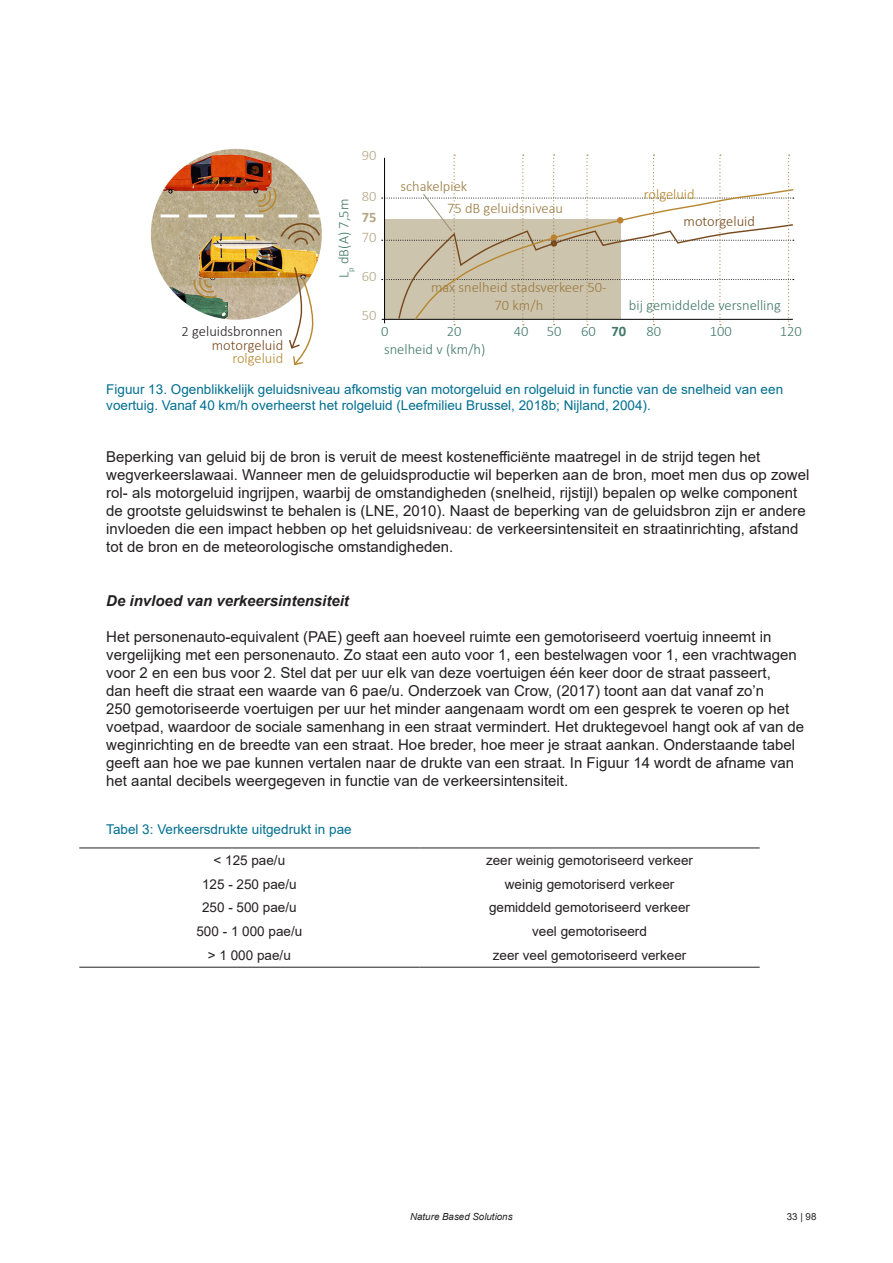
<style>
.page{position:relative;width:893px;height:1263px;background:#fff}
.page>*{position:absolute;margin:0;border:0;box-sizing:border-box;transform-origin:0 0}
.t1{font:15px/18px "Arial";color:#231f20}
.wb-KOP3__1_1_1_1{font:italic 700 15px "Arial";color:#231f20}
.ANNOTATIES_OP_FIGUUR{font:300 14.55px "Calibri";color:#417868}
.ANNOTATIES_op_figuur{font:300 14.55px/17.4px "Calibri";color:#997a3f;text-align:center}
.ANNOTATIES_op_figuur-2{font:300 14.55px "Calibri";color:#77481c}
.ANNOTATIES_op_figuur-3{font:300 14.55px "Calibri";color:#b6872f}
.ANNOTATIES_op_figuur-4{font:300 14.55px "Calibri";color:#231f20}
.ANNOTATIES_OP_FIGUUR-2{font:300 14.55px "Calibri";color:#997a3f}
.ANNOTATIES_op_figuur-5{font:300 14.55px "Calibri";color:#b5a786}
.ANNOTATIES_op_figuur-6{font:700 14.55px "Calibri";color:#b5a786}
.ANNOTATIES_OP_FIGUUR-3{font:700 14.55px "Calibri";color:#417868}
.wb-bijschrift_figuur{font:13.5px/16.2px "Arial";color:#006f90}
.t2{font:13.5px "Arial";color:#231f20}
.t3{font:italic 9.75px "Arial";color:#231f20}
.t4{font:9.75px "Arial";color:#231f20}
</style>
<div class="page">
<img style="left:151px;top:149px;width:171px;height:171px;border-radius:85px">
<svg style="left:193px;top:277px;width:26px;height:25px"></svg>
<svg style="left:256px;top:186px;width:21px;height:27px"></svg>
<svg style="left:279px;top:222px;width:42px;height:24px"></svg>
<svg style="left:288px;top:266px;width:27px;height:100px"></svg>
<svg style="left:382px;top:155px;width:412px;height:170px"></svg>
<hr style="left:79px;top:847px;width:340px;height:1px;background:#231f20">
<hr style="left:419px;top:847px;width:341px;height:1px;background:#231f20">
<hr style="left:79px;top:967px;width:340px;height:1px;background:#231f20">
<hr style="left:419px;top:967px;width:341px;height:1px;background:#231f20">
<p class="ANNOTATIES_op_figuur-4" style="left:182px;top:322px;width:103px">2 geluidsbronnen</p>
<p class="ANNOTATIES_op_figuur-2" style="left:212px;top:336px;width:73px">motorgeluid</p>
<p class="ANNOTATIES_op_figuur-3" style="left:232px;top:350px;width:52px">rolgeluid</p>
<p class="ANNOTATIES_op_figuur-5" style="left:362px;top:146px;width:16px">90</p>
<p class="ANNOTATIES_op_figuur-5" style="left:362px;top:187px;width:16px">80</p>
<p class="ANNOTATIES_OP_FIGUUR" style="left:335px;top:278px;width:80px;rotate:-90deg">L<sub>p</sub> dB(A) 7,5m</p>
<p class="ANNOTATIES_op_figuur-6" style="left:362px;top:207px;width:16px">75</p>
<p class="ANNOTATIES_op_figuur-5" style="left:362px;top:228px;width:16px">70</p>
<p class="ANNOTATIES_op_figuur-5" style="left:362px;top:267px;width:16px">60</p>
<p class="ANNOTATIES_op_figuur-5" style="left:362px;top:306px;width:16px">50</p>
<p class="ANNOTATIES_OP_FIGUUR" style="left:381px;top:322px;width:9px">0</p>
<p class="ANNOTATIES_OP_FIGUUR-2" style="left:400px;top:177px;width:68px">schakelpiek</p>
<p class="ANNOTATIES_op_figuur" style="left:447px;top:199px;width:118px">75 dB geluidsniveau</p>
<p class="ANNOTATIES_op_figuur" style="left:431px;top:279px;width:177px">max snelheid stadsverkeer 50-<br>70 km/h</p>
<p class="ANNOTATIES_op_figuur-3" style="left:644px;top:185px;width:52px">rolgeluid</p>
<p class="ANNOTATIES_op_figuur-2" style="left:683px;top:212px;width:73px">motorgeluid</p>
<p class="ANNOTATIES_OP_FIGUUR" style="left:629px;top:296px;width:153px">bij gemiddelde versnelling</p>
<p class="ANNOTATIES_OP_FIGUUR" style="left:447px;top:322px;width:16px">20</p>
<p class="ANNOTATIES_OP_FIGUUR" style="left:514px;top:323px;width:16px">40</p>
<p class="ANNOTATIES_OP_FIGUUR" style="left:547px;top:323px;width:16px">50</p>
<p class="ANNOTATIES_OP_FIGUUR" style="left:581px;top:323px;width:16px">60</p>
<p class="ANNOTATIES_OP_FIGUUR-3" style="left:611px;top:321px;width:16px">70</p>
<p class="ANNOTATIES_OP_FIGUUR" style="left:646px;top:323px;width:16px">80</p>
<p class="ANNOTATIES_OP_FIGUUR" style="left:710px;top:323px;width:24px">100</p>
<p class="ANNOTATIES_OP_FIGUUR" style="left:780px;top:323px;width:24px">120</p>
<p class="ANNOTATIES_OP_FIGUUR" style="left:384px;top:341px;width:103px">snelheid v (km/h)</p>
<p class="wb-bijschrift_figuur" style="left:106px;top:381px;width:678px">Figuur 13. Ogenblikkelijk geluidsniveau afkomstig van motorgeluid en rolgeluid in functie van de snelheid van een voertuig. Vanaf 40 km/h overheerst het rolgeluid (Leefmilieu Brussel, 2018b; Nijland, 2004).</p>
<p class="t1" style="left:106px;top:447px;width:705px">Beperking van geluid bij de bron is veruit de meest kostenefficiënte maatregel in de strijd tegen het wegverkeerslawaai. Wanneer men de geluidsproductie wil beperken aan de bron, moet men dus op zowel rol- als motorgeluid ingrijpen, waarbij de omstandigheden (snelheid, rijstijl) bepalen op welke component de grootste geluidswinst te behalen is (LNE, 2010). Naast de beperking van de geluidsbron zijn er andere invloeden die een impact hebben op het geluidsniveau: de verkeersintensiteit en straatinrichting, afstand tot de bron en de meteorologische omstandigheden.</p>
<p class="wb-KOP3__1_1_1_1" style="left:106px;top:590px;width:244px">De invloed van verkeersintensiteit</p>
<p class="t1" style="left:106px;top:627px;width:699px">Het personenauto-equivalent (PAE) geeft aan hoeveel ruimte een gemotoriseerd voertuig inneemt in vergelijking met een personenauto. Zo staat een auto voor 1, een bestelwagen voor 1, een vrachtwagen voor 2 en een bus voor 2. Stel dat per uur elk van deze voertuigen één keer door de straat passeert,<br>dan heeft die straat een waarde van 6 pae/u. Onderzoek van Crow, (2017) toont aan dat vanaf zo’n<br>250 gemotoriseerde voertuigen per uur het minder aangenaam wordt om een gesprek te voeren op het voetpad, waardoor de sociale samenhang in een straat vermindert. Het druktegevoel hangt ook af van de weginrichting en de breedte van een straat. Hoe breder, hoe meer je straat aankan. Onderstaande tabel geeft aan hoe we pae kunnen vertalen naar de drukte van een straat. In Figuur 14 wordt de afname van het aantal decibels weergegeven in functie van de verkeersintensiteit.</p>
<p class="wb-bijschrift_figuur" style="left:106px;top:821px;width:247px">Tabel 3: Verkeersdrukte uitgedrukt in pae</p>
<p class="t2" style="left:214px;top:851px;width:73px">&lt; 125 pae/u</p>
<p class="t2" style="left:486px;top:851px;width:209px">zeer weinig gemotoriseerd verkeer</p>
<p class="t2" style="left:202px;top:874px;width:96px">125 - 250 pae/u</p>
<p class="t2" style="left:505px;top:874px;width:171px">weinig gemotoriserd verkeer</p>
<p class="t2" style="left:202px;top:898px;width:96px">250 - 500 pae/u</p>
<p class="t2" style="left:489px;top:898px;width:203px">gemiddeld gemotoriseerd verkeer</p>
<p class="t2" style="left:196px;top:922px;width:107px">500 - 1 000 pae/u</p>
<p class="t2" style="left:532px;top:922px;width:116px">veel gemotoriseerd</p>
<p class="t2" style="left:208px;top:946px;width:84px">&gt; 1 000 pae/u</p>
<p class="t2" style="left:493px;top:946px;width:195px">zeer veel gemotoriseerd verkeer</p>
<p class="t3" style="left:410px;top:1210px;width:104px">Nature Based Solutions</p>
<p class="t4" style="left:787px;top:1210px;width:31px">33 | 98</p>
</div>
